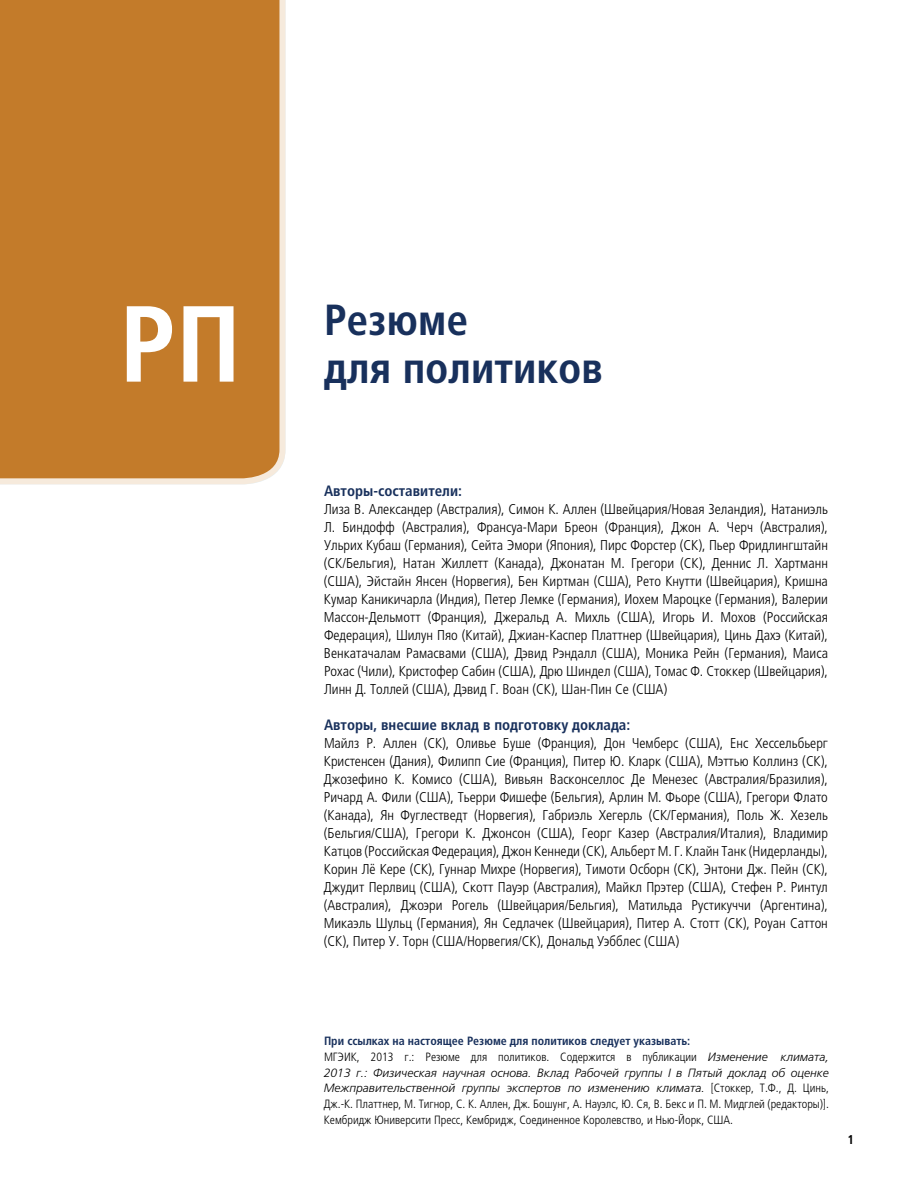
<style>
.page{position:relative;width:918px;height:1188px;background:#fff}
.page>*{position:absolute;margin:0;border:0;box-sizing:border-box;transform-origin:0 0}
.t1{font:700 condensed 108px "Frutiger LTCYR";color:#fff}
.t2{font:700 condensed 43.5px "Frutiger LTCYR";color:#18305c}
.t3{font:700 condensed 15px "Frutiger LTCYR";color:#18305c}
.t4{font:300 condensed 14.25px/18px "Frutiger LTCYR";color:#000;text-align:justify}
.t5{font:700 condensed 12.75px "Frutiger LTCYR";color:#000}
.t6{font:300 condensed 12px/15.8px "Frutiger LTCYR";color:#000}
.s1{font-weight:700;color:#18305c}
.s2{font-style:italic;font-stretch:normal}
</style>
<div class="page">
<div style="left:0;top:0;width:286px;height:485px;background:#c37b2a"></div>
<h1 class="t1" style="left:195px;top:286px;width:58px">1</h1>
<h1 class="t1" style="left:119px;top:287px;width:124px">РП</h1>
<h2 class="t2" style="left:324px;top:297px;width:146px">Резюме</h2>
<h2 class="t2" style="left:324px;top:345px;width:281px">для политиков</h2>
<p class="t3" style="left:324px;top:482px;width:139px">Авторы-составители:</p>
<p class="t4" style="left:324px;top:500px;width:506px">Лиза В. Александер (Австралия), Симон К. Аллен (Швейцария/Новая Зеландия), Натаниэль Л. Биндофф (Австралия), Франсуа-Мари Бреон (Франция), Джон А. Черч (Австралия), Ульрих Кубаш (Германия), Сейта Эмори (Япония), Пирс Форстер (СК), Пьер Фридлингштайн (СК/Бельгия), Натан Жиллетт (Канада), Джонатан М. Грегори (СК), Деннис Л. Хартманн (США), Эйстайн Янсен (Норвегия), Бен Киртман (США), Рето Кнутти (Швейцария), Кришна Кумар Каникичарла (Индия), Петер Лемке (Германия), Иохем Мароцке (Германия), Валерии Массон-Дельмотт (Франция), Джеральд А. Михль (США), Игорь И. Мохов (Российская Федерация), Шилун Пяо (Китай), Джиан-Каспер Платтнер (Швейцария), Цинь Дахэ (Китай), Венкатачалам Рамасвами (США), Дэвид Рэндалл (США), Моника Рейн (Германия), Маиса Рохас (Чили), Кристофер Сабин (США), Дрю Шиндел (США), Томас Ф. Стоккер (Швейцария), Линн Д. Толлей (США), Дэвид Г. Воан (СК), Шан-Пин Се (США)</p>
<p class="t3" style="left:324px;top:716px;width:308px">Авторы, внесшие вклад в подготовку доклада:</p>
<p class="t4" style="left:324px;top:734px;width:506px">Майлз Р. Аллен (СК), Оливье Буше (Франция), Дон Чемберс (США), Енс Хессельбьерг Кристенсен (Дания), Филипп Сие (Франция), Питер Ю. Кларк (США), Мэттью Коллинз (СК), Джозефино К. Комисо (США), Вивьян Васконселлос Де Менезес (Австралия/Бразилия), Ричард А. Фили (США), Тьерри Фишефе (Бельгия), Арлин М. Фьоре (США), Грегори Флато (Канада), Ян Фуглестведт (Норвегия), Габриэль Хегерль (СК/Германия), Поль Ж. Хезель (Бельгия/США), Грегори К. Джонсон (США), Георг Казер (Австралия/Италия), Владимир Катцов (Российская Федерация), Джон Кеннеди (СК), Альберт М. Г. Клайн Танк (Нидерланды), Корин Лё Кере (СК), Гуннар Михре (Норвегия), Тимоти Осборн (СК), Энтони Дж. Пейн (СК), Джудит Перлвиц (США), Скотт Пауэр (Австралия), Майкл Прэтер (США), Стефен Р. Ринтул (Австралия), Джоэри Рогель (Швейцария/Бельгия), Матильда Рустикуччи (Аргентина), Микаэль Шульц (Германия), Ян Седлачек (Швейцария), Питер А. Стотт (СК), Роуан Саттон (СК), Питер У. Торн (США/Норвегия/СК), Дональд Уэбблес (США)</p>
<p class="t6" style="left:324px;top:1033px;width:506px"><span class="s1">При ссылках на настоящее Резюме для политиков следует указывать:<br></span>МГЭИК, 2013 г.: Резюме для политиков. Содержится в публикации <span class="s2">Изменение климата, 2013 г.: Физическая научная основа. Вклад Рабочей группы I в Пятый доклад об оценке Межправительственной группы экспертов по изменению климата.</span> [Стоккер, Т.Ф., Д. Цинь, Дж.-К. Платтнер, М. Тигнор, С. К. Аллен, Дж. Бошунг, А. Науэлс, Ю. Ся, В. Бекс и П. М. Мидглей (редакторы)].<br>Кембридж Юниверсити Пресс, Кембридж, Соединенное Королевство, и Нью-Йорк, США.</p>
<p class="t5" style="left:848px;top:1133px;width:8px">1</p>
</div>
